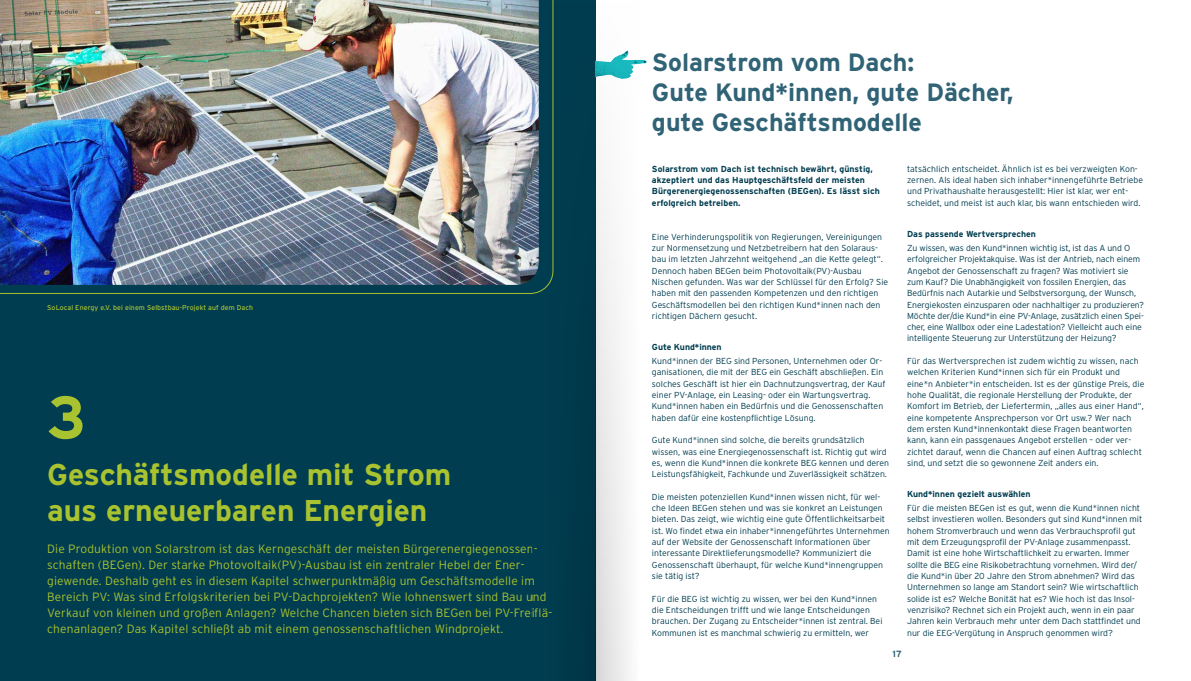
<style>
.page{position:relative;width:1191px;height:681px;background:#fff}
.page>*{position:absolute;margin:0;border:0;box-sizing:border-box;transform-origin:0 0}
.t1{font:700 60px "Interstate";color:#a9c22f}
.t2{font:700 30px/36px "Interstate";letter-spacing:-.005em;color:#a9c22f}
.t3{font:700 25px/30px "Interstate";color:#306376}
.t4{font:300 12px/16px "Interstate";letter-spacing:.01em;color:#a9c22f}
.t5{font:700 9px "Interstate";color:#336578}
.t6{font:300 8.7px/11.3px "Interstate";color:#003d50}
.t7{font:700 8.7px/11.3px "Interstate";letter-spacing:.005em;color:#003d50}
.t8{font:7px "Interstate";letter-spacing:.01em;color:#a9c22f}
</style>
<div class="page">
<div style="left:0;top:0;width:595px;height:680px;background:#003d50"></div>
<img style="left:0;top:0;width:532px;height:294px">
<svg style="left:595px;top:0;width:52px;height:680px"></svg>
<p class="t8" style="left:47px;top:304px;width:207px">SoLocal Energy e.V. bei einem Selbstbau-Projekt auf dem Dach</p>
<h1 class="t1" style="left:47px;top:384px;width:40px">3</h1>
<h2 class="t2" style="left:47px;top:455px;width:405px">Geschäftsmodelle mit Strom aus erneuerbaren Energien</h2>
<p class="t4" style="left:47px;top:540px;width:506px">Die Produktion von Solarstrom ist das Kerngeschäft der meisten Bürgerenergiegenossen&shy;schaften (BEGen). Der starke Photovoltaik(PV)-Ausbau ist ein zentraler Hebel der Ener&shy;giewende. Deshalb geht es in diesem Kapitel schwerpunktmäßig um Geschäftsmodelle im Bereich PV: Was sind Erfolgskriterien bei PV-Dachprojekten? Wie lohnenswert sind Bau und Verkauf von kleinen und großen Anlagen? Welche Chancen bieten sich BEGen bei PV-Freiflä&shy;chenanlagen? Das Kapitel schließt ab mit einem genossenschaftlichen Windprojekt.</p>
<h3 class="t3" style="left:652px;top:47px;width:363px">Solarstrom vom Dach:<br>Gute Kund*innen, gute Dächer, gute Geschäftsmodelle</h3>
<p class="t7" style="left:652px;top:163px;width:229px">Solarstrom vom Dach ist technisch bewährt, günstig, akzeptiert und das Hauptgeschäftsfeld der meisten Bürgerenergiegenossenschaften (BEGen). Es lässt sich erfolgreich betreiben.</p>
<p class="t6" style="left:652px;top:231px;width:238px">Eine Verhinderungspolitik von Regierungen, Vereinigungen zur Normensetzung und Netzbetreibern hat den Solaraus&shy;bau im letzten Jahrzehnt weitgehend „an die Kette gelegt“.<br>Dennoch haben BEGen beim Photovoltaik(PV)-Ausbau Nischen gefunden. Was war der Schlüssel für den Erfolg? Sie haben mit den passenden Kompetenzen und den richtigen Geschäftsmodellen bei den richtigen Kund*innen nach den richtigen Dächern gesucht.</p>
<p class="t7" style="left:652px;top:341px;width:71px">Gute Kund*innen</p>
<p class="t6" style="left:652px;top:355px;width:235px">Kund*innen der BEG sind Personen, Unternehmen oder Or&shy;ganisationen, die mit der BEG ein Geschäft abschließen. Ein solches Geschäft ist hier ein Dachnutzungsvertrag, der Kauf einer PV-Anlage, ein Leasing- oder ein Wartungsvertrag.<br>Kund*innen haben ein Bedürfnis und die Genossenschaften haben dafür eine kostenpflichtige Lösung.</p>
<p class="t6" style="left:652px;top:434px;width:239px">Gute Kund*innen sind solche, die bereits grundsätzlich wissen, was eine Energiegenossenschaft ist. Richtig gut wird es, wenn die Kund*innen die konkrete BEG kennen und deren Leistungsfähigkeit, Fachkunde und Zuverlässigkeit schätzen.</p>
<p class="t6" style="left:652px;top:491px;width:239px">Die meisten potenziellen Kund*innen wissen nicht, für wel&shy;che Ideen BEGen stehen und was sie konkret an Leistungen bieten. Das zeigt, wie wichtig eine gute Öffentlichkeitsarbeit ist. Wo findet etwa ein inhaber*innengeführtes Unternehmen auf der Website der Genossenschaft Informationen über interessante Direktlieferungsmodelle? Kommuniziert die Genossenschaft überhaupt, für welche Kund*innengruppen sie tätig ist?</p>
<p class="t6" style="left:652px;top:592px;width:232px">Für die BEG ist wichtig zu wissen, wer bei den Kund*innen die Entscheidungen trifft und wie lange Entscheidungen brauchen. Der Zugang zu Entscheider*innen ist zentral. Bei Kommunen ist es manchmal schwierig zu ermitteln, wer</p>
<p class="t6" style="left:907px;top:163px;width:237px">tatsächlich entscheidet. Ähnlich ist es bei verzweigten Kon&shy;zernen. Als ideal haben sich inhaber*innengeführte Betriebe und Privathaushalte herausgestellt: Hier ist klar, wer ent&shy;scheidet, und meist ist auch klar, bis wann entschieden wird.</p>
<p class="t7" style="left:907px;top:228px;width:130px">Das passende Wertversprechen</p>
<p class="t6" style="left:907px;top:242px;width:238px">Zu wissen, was den Kund*innen wichtig ist, ist das A und O erfolgreicher Projektakquise. Was ist der Antrieb, nach einem Angebot der Genossenschaft zu fragen? Was motiviert sie zum Kauf? Die Unabhängigkeit von fossilen Energien, das Bedürfnis nach Autarkie und Selbstversorgung, der Wunsch, Energiekosten einzusparen oder nachhaltiger zu produzieren?<br>Möchte der/die Kund*in eine PV-Anlage, zusätzlich einen Spei&shy;cher, eine Wallbox oder eine Ladestation? Vielleicht auch eine intelligente Steuerung zur Unterstützung der Heizung?</p>
<p class="t6" style="left:907px;top:355px;width:239px">Für das Wertversprechen ist zudem wichtig zu wissen, nach welchen Kriterien Kund*innen sich für ein Produkt und eine*n Anbieter*in entscheiden. Ist es der günstige Preis, die hohe Qualität, die regionale Herstellung der Produkte, der Komfort im Betrieb, der Liefertermin, „alles aus einer Hand“, eine kompetente Ansprechperson vor Ort usw.? Wer nach dem ersten Kund*innenkontakt diese Fragen beantworten kann, kann ein passgenaues Angebot erstellen – oder ver&shy;zichtet darauf, wenn die Chancen auf einen Auftrag schlecht sind, und setzt die so gewonnene Zeit anders ein.</p>
<p class="t7" style="left:907px;top:488px;width:125px">Kund*innen gezielt auswählen</p>
<p class="t6" style="left:907px;top:502px;width:237px">Für die meisten BEGen ist es gut, wenn die Kund*innen nicht selbst investieren wollen. Besonders gut sind Kund*innen mit hohem Stromverbrauch und wenn das Verbrauchsprofil gut mit dem Erzeugungsprofil der PV-Anlage zusammenpasst.<br>Damit ist eine hohe Wirtschaftlichkeit zu erwarten. Immer sollte die BEG eine Risikobetrachtung vornehmen. Wird der/ die Kund*in über 20 Jahre den Strom abnehmen? Wird das Unternehmen so lange am Standort sein? Wie wirtschaftlich solide ist es? Welche Bonität hat es? Wie hoch ist das Insol&shy;venzrisiko? Rechnet sich ein Projekt auch, wenn in ein paar Jahren kein Verbrauch mehr unter dem Dach stattfindet und nur die EEG-Vergütung in Anspruch genommen wird?</p>
<p class="t5" style="left:892px;top:648px;width:11px">17</p>
</div>
